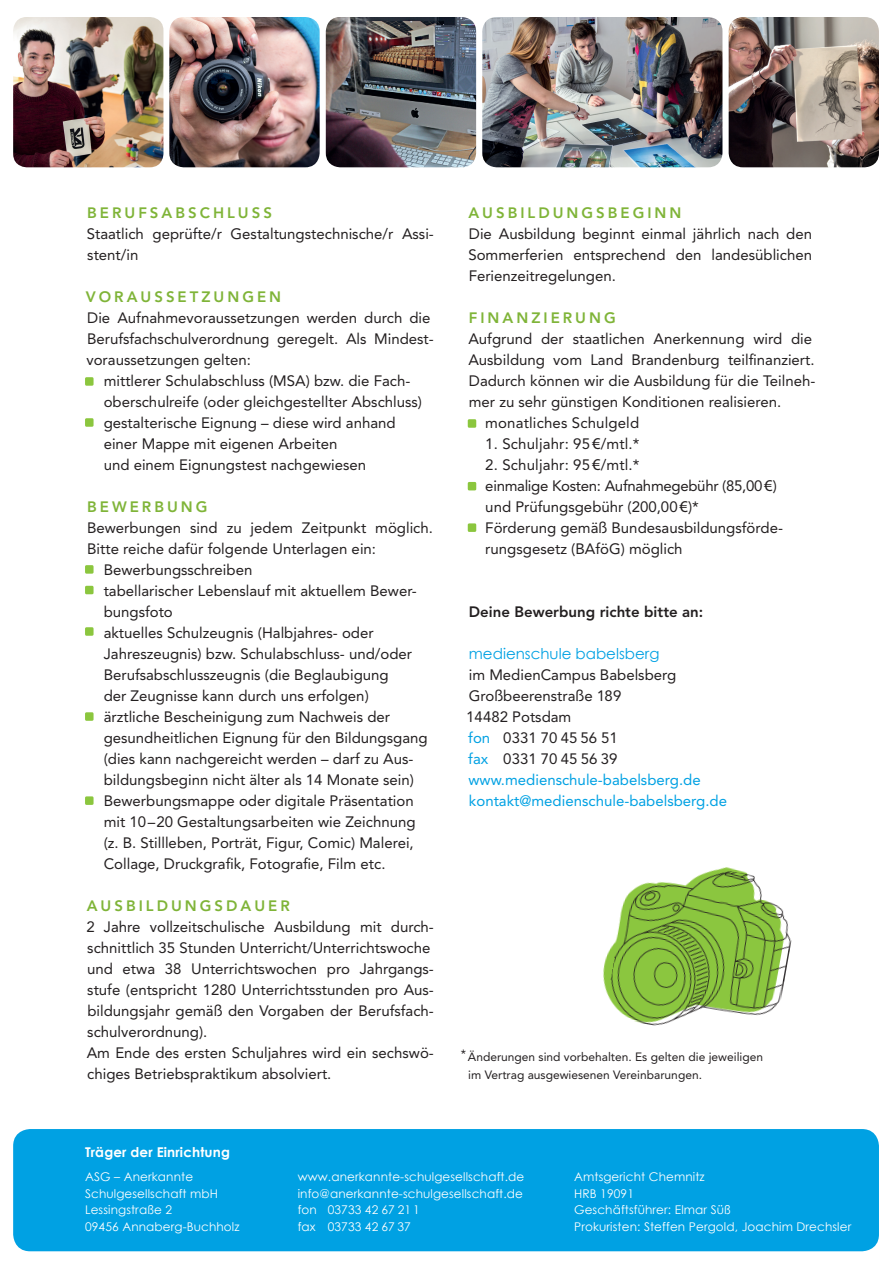
<style>
.page{position:relative;width:893px;height:1263px;background:#fff}
.page>*{position:absolute;margin:0;border:0;box-sizing:border-box;transform-origin:0 0}
.t1{font:15px/21px "Avenir";color:#231f20}
.t2{font:800 15px "Avenir";letter-spacing:.2em;color:#7fb438}
.t3{font:800 15px "Avenir";color:#231f20}
.t4{font:15px "Century Gothic";color:#00a1e3}
.t5{font:700 13.5px "Century Gothic";letter-spacing:.01em;color:#fff}
.t6{font:12px/16.5px "Century Gothic";letter-spacing:.01em;color:#fff}
.t7{font:12px/18px "Avenir";color:#231f20}
.s1{font-family:"Myriad Pro";font-size:16.5px}
.s2{color:#00a1e3}
</style>
<div class="page">
<div style="left:13px;top:1129px;width:866px;height:122px;background:#00a1e3;border-radius:17px"></div>
<img style="left:604px;top:867px;width:188px;height:159px">
<img style="left:169px;top:17px;width:151px;height:150px">
<img style="left:326px;top:17px;width:150px;height:150px">
<img style="left:482px;top:17px;width:240px;height:150px">
<img style="left:729px;top:17px;width:150px;height:150px">
<img style="left:13px;top:17px;width:150px;height:150px">
<div style="left:85px;top:377px;width:9px;height:9px;background:#8bc63e;border-radius:2px"></div>
<div style="left:85px;top:418px;width:9px;height:9px;background:#8bc63e;border-radius:2px"></div>
<div style="left:468px;top:419px;width:8px;height:9px;background:#8bc63e;border-radius:2px"></div>
<div style="left:468px;top:482px;width:8px;height:8px;background:#8bc63e;border-radius:2px"></div>
<div style="left:468px;top:523px;width:8px;height:9px;background:#8bc63e;border-radius:2px"></div>
<div style="left:85px;top:565px;width:9px;height:9px;background:#8bc63e;border-radius:2px"></div>
<div style="left:85px;top:586px;width:9px;height:8px;background:#8bc63e;border-radius:2px"></div>
<div style="left:85px;top:627px;width:9px;height:9px;background:#8bc63e;border-radius:2px"></div>
<div style="left:85px;top:712px;width:9px;height:9px;background:#8bc63e;border-radius:2px"></div>
<div style="left:85px;top:796px;width:9px;height:9px;background:#8bc63e;border-radius:2px"></div>
<p class="t2" style="left:87px;top:204px;width:186px">BERUFSABSCHLUSS</p>
<p class="t1" style="left:87px;top:223px;width:349px">Staatlich geprüfte/r Gestaltungstechnische/r Assi&shy;stent/in</p>
<p class="t2" style="left:86px;top:288px;width:197px">VORAUSSETZUNGEN</p>
<p class="t1" style="left:87px;top:307px;width:345px">Die Aufnahmevoraussetzungen werden durch die</p>
<p class="t1" style="left:87px;top:328px;width:348px">Berufsfachschulverordnung geregelt. Als Mindest-</p>
<p class="t1" style="left:86px;top:349px;width:166px">voraussetzungen gelten:</p>
<p class="t1" style="left:104px;top:370px;width:308px">mittlerer Schulabschluss (MSA) bzw. die Fach-</p>
<p class="t1" style="left:104px;top:391px;width:320px">oberschulreife (oder gleichgestellter Abschluss)</p>
<p class="t1" style="left:104px;top:412px;width:294px">gestalterische Eignung – diese wird anhand</p>
<p class="t1" style="left:104px;top:433px;width:235px">einer Mappe mit eigenen Arbeiten</p>
<p class="t1" style="left:104px;top:454px;width:264px">und einem Eignungstest nachgewiesen</p>
<p class="t2" style="left:87px;top:498px;width:122px">BEWERBUNG</p>
<p class="t1" style="left:87px;top:517px;width:347px">Bewerbungen sind zu jedem Zeitpunkt möglich.</p>
<p class="t1" style="left:87px;top:538px;width:291px">Bitte reiche dafür folgende Unterlagen ein:</p>
<p class="t1" style="left:104px;top:559px;width:150px">Bewerbungsschreiben</p>
<p class="t1" style="left:104px;top:580px;width:315px">tabellarischer Lebenslauf mit aktuellem Bewer-</p>
<p class="t1" style="left:104px;top:601px;width:71px">bungsfoto</p>
<p class="t1" style="left:104px;top:622px;width:272px">aktuelles Schulzeugnis (Halbjahres- oder</p>
<p class="t1" style="left:104px;top:643px;width:310px">Jahreszeugnis) bzw. Schulabschluss- und/oder</p>
<p class="t1" style="left:104px;top:664px;width:287px">Berufsabschlusszeugnis (die Beglaubigung</p>
<p class="t1" style="left:104px;top:685px;width:267px">der Zeugnisse kann durch uns erfolgen)</p>
<p class="t1" style="left:104px;top:706px;width:288px">ärztliche Bescheinigung zum Nachweis der</p>
<p class="t1" style="left:104px;top:727px;width:325px">gesundheitlichen Eignung für den Bildungsgang</p>
<p class="t1" style="left:104px;top:748px;width:311px">(dies kann nachgereicht werden – darf zu Aus-</p>
<p class="t1" style="left:104px;top:769px;width:312px">bildungsbeginn nicht älter als 14 Monate sein)</p>
<p class="t1" style="left:104px;top:790px;width:312px">Bewerbungsmappe oder digitale Präsentation</p>
<p class="t1" style="left:104px;top:811px;width:313px">mit 10–20 Gestaltungsarbeiten wie Zeichnung</p>
<p class="t1" style="left:104px;top:832px;width:312px">(z. B. Stillleben, Porträt, Figur, Comic) Malerei,</p>
<p class="t1" style="left:104px;top:853px;width:283px">Collage, Druckgrafik, Fotografie, Film etc.</p>
<p class="t2" style="left:87px;top:897px;width:205px">AUSBILDUNGSDAUER</p>
<p class="t1" style="left:86px;top:916px;width:349px">2 Jahre vollzeitschulische Ausbildung mit durch&shy;schnittlich 35 Stunden Unterricht/Unterrichtswoche und etwa 38 Unterrichtswochen pro Jahrgangs&shy;stufe (entspricht 1280 Unterrichtsstunden pro Aus&shy;bildungsjahr gemäß den Vorgaben der Berufsfach&shy;schulverordnung).<br>Am Ende des ersten Schuljahres wird ein sechswö&shy;chiges Betriebspraktikum absolviert.</p>
<p class="t2" style="left:468px;top:204px;width:214px">AUSBILDUNGSBEGINN</p>
<p class="t1" style="left:468px;top:223px;width:345px;text-align:justify">Die Ausbildung beginnt einmal jährlich nach den Sommerferien entsprechend den landesüblichen Ferienzeitregelungen.</p>
<p class="t2" style="left:469px;top:309px;width:148px">FINANZIERUNG</p>
<p class="t1" style="left:468px;top:328px;width:345px">Aufgrund der staatlichen Anerkennung wird die</p>
<p class="t1" style="left:468px;top:349px;width:348px">Ausbildung vom Land Brandenburg teilfinanziert.</p>
<p class="t1" style="left:469px;top:370px;width:348px">Dadurch können wir die Ausbildung für die Teilneh-</p>
<p class="t1" style="left:469px;top:391px;width:314px">mer zu sehr günstigen Konditionen realisieren.</p>
<p class="t1" style="left:485px;top:412px;width:155px">monatliches Schulgeld</p>
<p class="t1" style="left:485px;top:433px;width:156px">1. Schuljahr: 95<span class="s1">€</span>/mtl.*</p>
<p class="t1" style="left:485px;top:454px;width:299px">2. Schuljahr: 95<span class="s1">€</span>/mtl.*<br>einmalige Kosten: Aufnahmegebühr (85,00<span class="s1">€</span>) und Prüfungsgebühr (200,00<span class="s1">€</span>)*<br>Förderung gemäß Bundesausbildungsförde&shy;rungsgesetz (BAföG) möglich</p>
<p class="t3" style="left:469px;top:603px;width:236px">Deine Bewerbung richte bitte an:</p>
<p class="t4" style="left:469px;top:644px;width:192px">medienschule babelsberg</p>
<p class="t1" style="left:466px;top:664px;width:262px">im MedienCampus Babelsberg<br>Großbeerenstraße 189<br>14482 Potsdam<br><span class="s2">fon</span> 0331 70 45 56 51<br><span class="s2">fax</span> 0331 70 45 56 39 <span class="s2">www.medienschule-babelsberg.de kontakt@medienschule-babelsberg.de</span></p>
<p class="t7" style="left:468px;top:1048px;width:296px;text-indent:-8px">* Änderungen sind vorbehalten. Es gelten die jeweiligen im Vertrag ausgewiesenen Vereinbarungen.</p>
<p class="t5" style="left:85px;top:1144px;width:146px">Träger der Einrichtung</p>
<p class="t6" style="left:85px;top:1169px;width:156px">ASG – Anerkannte<br>Schulgesellschaft mbH<br>Lessingstraße 2<br>09456 Annaberg-Buchholz</p>
<p class="t6" style="left:298px;top:1169px;width:228px">www.anerkannte-schulgesellschaft.de info@anerkannte-schulgesellschaft.de fon 03733 42 67 21 1<br>fax 03733 42 67 37</p>
<p class="t6" style="left:574px;top:1169px;width:279px">Amtsgericht Chemnitz<br>HRB 19091<br>Geschäftsführer: Elmar Süß<br>Prokuristen: Steffen Pergold, Joachim Drechsler</p>
</div>
